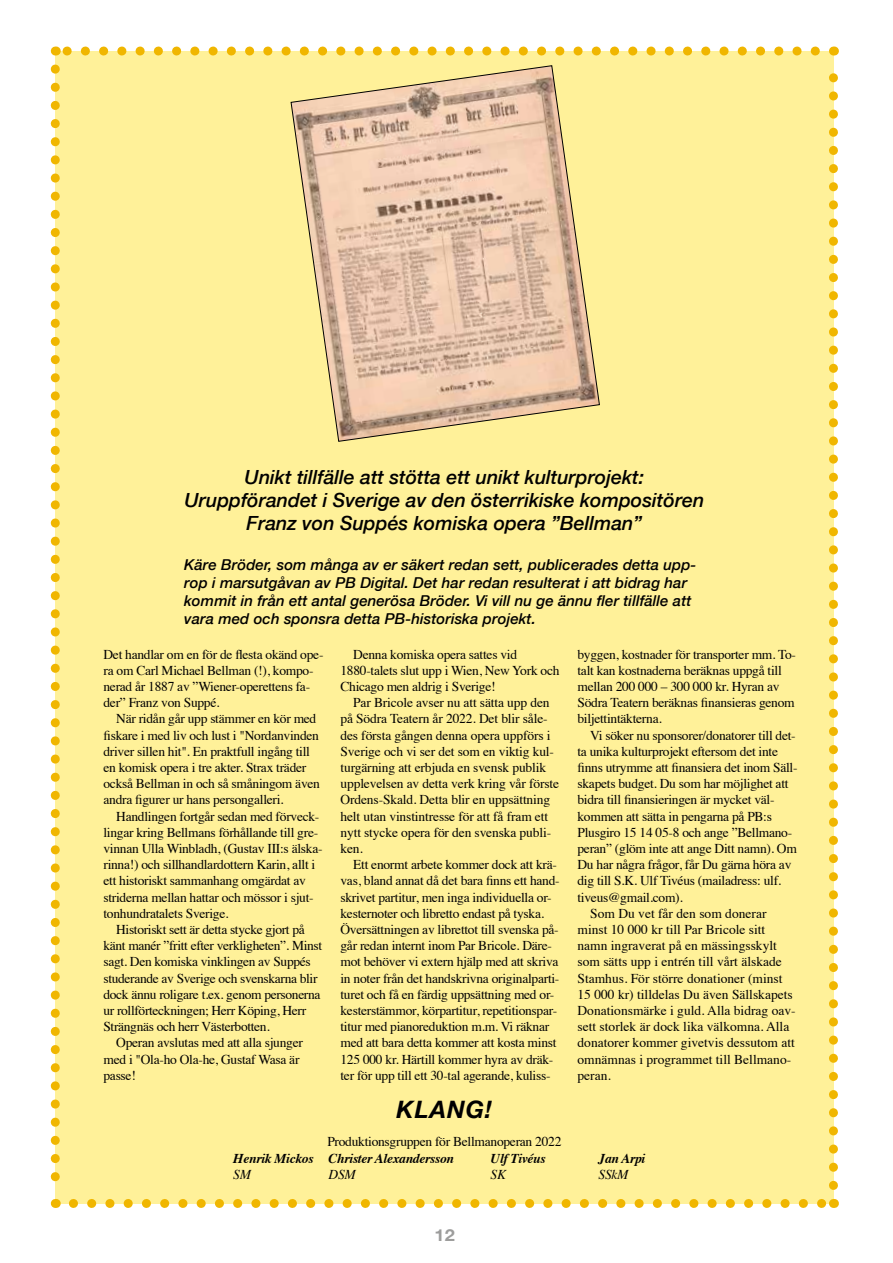
<style>
.page{position:relative;width:893px;height:1263px;background:#fff}
.page>*{position:absolute;margin:0;border:0;box-sizing:border-box;transform-origin:0 0}
.t1{font:italic 700 24px "Helvetica Neue";letter-spacing:.04em;color:#000}
.t2{font:italic 500 19.5px/23.4px "Helvetica Neue";color:#000;text-align:center}
.t3{font:700 16.5px "Helvetica Neue";color:#9d9d9c;scale:1.1 1}
.t4{font:italic 500 15px/18px "Helvetica Neue";letter-spacing:.005em;color:#000}
.t5{font:13.5px/16.2px "Times";letter-spacing:-.02em;color:#000}
.t6{font:13.5px "Times";color:#000}
.t7{font:italic 700 13.5px "Times";letter-spacing:-.02em;color:#000}
.t8{font:italic 13.5px "Times";letter-spacing:-.02em;color:#000}
</style>
<div class="page">
<div style="left:55px;top:51px;width:778px;height:1152px;background:#fff199"></div>
<svg style="left:73px;top:1199px;width:751px;height:9px"></svg>
<svg style="left:64px;top:47px;width:751px;height:9px"></svg>
<svg style="left:51px;top:69px;width:9px;height:1139px"></svg>
<svg style="left:829px;top:47px;width:9px;height:1138px"></svg>
<svg style="left:290px;top:65px;width:310px;height:377px"></svg>
<h2 class="t2" style="left:184px;top:464px;width:521px">Unikt tillfälle att stötta ett unikt kulturprojekt:<br>Uruppförandet i Sverige av den österrikiske kompositören<br>Franz von Suppés komiska opera ”Bellman”</h2>
<p class="t4" style="left:184px;top:554px;width:514px">Käre Bröder, som många av er säkert redan sett, publicerades detta upp&shy;rop i marsutgåvan av PB Digital. Det har redan resulterat i att bidrag har kommit in från ett antal generösa Bröder. Vi vill nu ge ännu fler tillfälle att vara med och sponsra detta PB-historiska projekt.</p>
<p class="t5" style="left:103px;top:645px;width:222px">Det handlar om en för de flesta okänd ope&shy;ra om Carl Michael Bellman (!), kompo&shy;nerad år 1887 av ”Wiener-operettens fa&shy;der” Franz von Suppé.</p>
<p class="t5" style="left:103px;top:710px;width:218px;text-indent:13px">När ridån går upp stämmer en kör med fiskare i med liv och lust i "Nordanvinden driver sillen hit". En praktfull ingång till en komisk opera i tre akter. Strax träder också Bellman in och så småningom även andra figurer ur hans persongalleri.</p>
<p class="t5" style="left:103px;top:807px;width:221px;text-indent:13px">Handlingen fortgår sedan med förveck&shy;lingar kring Bellmans förhållande till gre&shy;vinnan Ulla Winbladh, (Gustav III:s älska&shy;rinna!) och sillhandlardottern Karin, allt i ett historiskt sammanhang omgärdat av striderna mellan hattar och mössor i sjut&shy;tonhundratalets Sverige.</p>
<p class="t5" style="left:103px;top:920px;width:220px;text-indent:13px">Historiskt sett är detta stycke gjort på känt manér ”fritt efter verkligheten”. Minst sagt. Den komiska vinklingen av Suppés studerande av Sverige och svenskarna blir dock ännu roligare t.ex. genom personerna ur rollförteckningen; Herr Köping, Herr Strängnäs och herr Västerbotten.</p>
<p class="t5" style="left:103px;top:1034px;width:201px;text-indent:13px">Operan avslutas med att alla sjunger med i "Ola-ho Ola-he, Gustaf Wasa är passe!</p>
<p class="t5" style="left:340px;top:645px;width:221px;text-indent:13px">Denna komiska opera sattes vid<br>1880-talets slut upp i Wien, New York och<br>Chicago men aldrig i Sverige!</p>
<p class="t5" style="left:340px;top:693px;width:220px;text-indent:13px">Par Bricole avser nu att sätta upp den på Södra Teatern år 2022. Det blir såle&shy;des första gången denna opera uppförs i Sverige och vi ser det som en viktig kul&shy;turgärning att erbjuda en svensk publik upplevelsen av detta verk kring vår förste Ordens-Skald. Detta blir en uppsättning helt utan vinstintresse för att få fram ett nytt stycke opera för den svenska publi&shy;ken.</p>
<p class="t5" style="left:340px;top:855px;width:221px;text-indent:13px">Ett enormt arbete kommer dock att krä&shy;vas, bland annat då det bara finns ett hand&shy;skrivet partitur, men inga individuella or&shy;kesternoter och libretto endast på tyska.<br>Översättningen av librettot till svenska på&shy;går redan internt inom Par Bricole. Däre&shy;mot behöver vi extern hjälp med att skriva in noter från det handskrivna originalparti&shy;turet och få en färdig uppsättning med or&shy;kesterstämmor, körpartitur, repetitionspar&shy;titur med pianoreduktion m.m. Vi räknar med att bara detta kommer att kosta minst 125 000 kr. Härtill kommer hyra av dräk&shy;ter för upp till ett 30-tal agerande, kuliss-</p>
<p class="t5" style="left:577px;top:645px;width:220px">byggen, kostnader för transporter mm. To&shy;talt kan kostnaderna beräknas uppgå till mellan 200 000 – 300 000 kr. Hyran av Södra Teatern beräknas finansieras genom biljettintäkterna.</p>
<p class="t5" style="left:590px;top:726px;width:207px">Vi söker nu sponsorer/donatorer till det-</p>
<p class="t5" style="left:577px;top:742px;width:202px">ta unika kulturprojekt eftersom det inte</p>
<p class="t5" style="left:577px;top:758px;width:222px">finns utrymme att finansiera det inom Säll-</p>
<p class="t5" style="left:577px;top:774px;width:213px">skapets budget. Du som har möjlighet att</p>
<p class="t5" style="left:577px;top:791px;width:199px">bidra till finansieringen är mycket väl-</p>
<p class="t5" style="left:577px;top:807px;width:196px">kommen att sätta in pengarna på PB:s</p>
<p class="t5" style="left:577px;top:823px;width:216px">Plusgiro 15 14 05-8 och ange ”Bellmano-</p>
<p class="t5" style="left:577px;top:839px;width:221px">peran” (glöm inte att ange Ditt namn). Om</p>
<p class="t5" style="left:577px;top:855px;width:215px">Du har några frågor, får Du gärna höra av</p>
<p class="t5" style="left:577px;top:872px;width:205px">dig till S.K. Ulf Tivéus (mailadress: ulf.</p>
<p class="t5" style="left:577px;top:888px;width:107px">tiveus@gmail.com).</p>
<p class="t6" style="left:590px;top:901px;width:178px">Som Du vet får den som donerar</p>
<p class="t6" style="left:577px;top:917px;width:189px">minst 10 000 kr till Par Bricole sitt</p>
<p class="t6" style="left:577px;top:933px;width:201px">namn ingraverat på en mässingsskylt</p>
<p class="t6" style="left:577px;top:949px;width:206px">som sätts upp i entrén till vårt älskade</p>
<p class="t6" style="left:577px;top:965px;width:207px">Stamhus. För större donationer (minst</p>
<p class="t6" style="left:577px;top:982px;width:217px">15 000 kr) tilldelas Du även Sällskapets</p>
<p class="t6" style="left:577px;top:998px;width:220px">Donationsmärke i guld. Alla bidrag oav-</p>
<p class="t6" style="left:577px;top:1014px;width:213px">sett storlek är dock lika välkomna. Alla</p>
<p class="t6" style="left:577px;top:1030px;width:219px">donatorer kommer givetvis dessutom att</p>
<p class="t6" style="left:577px;top:1046px;width:215px">omnämnas i programmet till Bellmano-</p>
<p class="t5" style="left:577px;top:1066px;width:35px">peran.</p>
<h1 class="t1" style="left:397px;top:1091px;width:97px">KLANG!</h1>
<p class="t5" style="left:327px;top:1133px;width:236px">Produktionsgruppen för Bellmanoperan 2022</p>
<p class="t7" style="left:233px;top:1145px;width:222px">Henrik Mickos Christer Alexandersson</p>
<p class="t7" style="left:491px;top:1145px;width:57px">Ulf Tivéus</p>
<p class="t7" style="left:599px;top:1145px;width:48px">Jan Arpi</p>
<p class="t8" style="left:233px;top:1162px;width:19px">SM</p>
<p class="t8" style="left:329px;top:1162px;width:29px">DSM</p>
<p class="t8" style="left:491px;top:1162px;width:17px">SK</p>
<p class="t8" style="left:599px;top:1162px;width:31px">SSkM</p>
<p class="t3" style="left:435px;top:1222px;width:20px">12</p>
</div>
